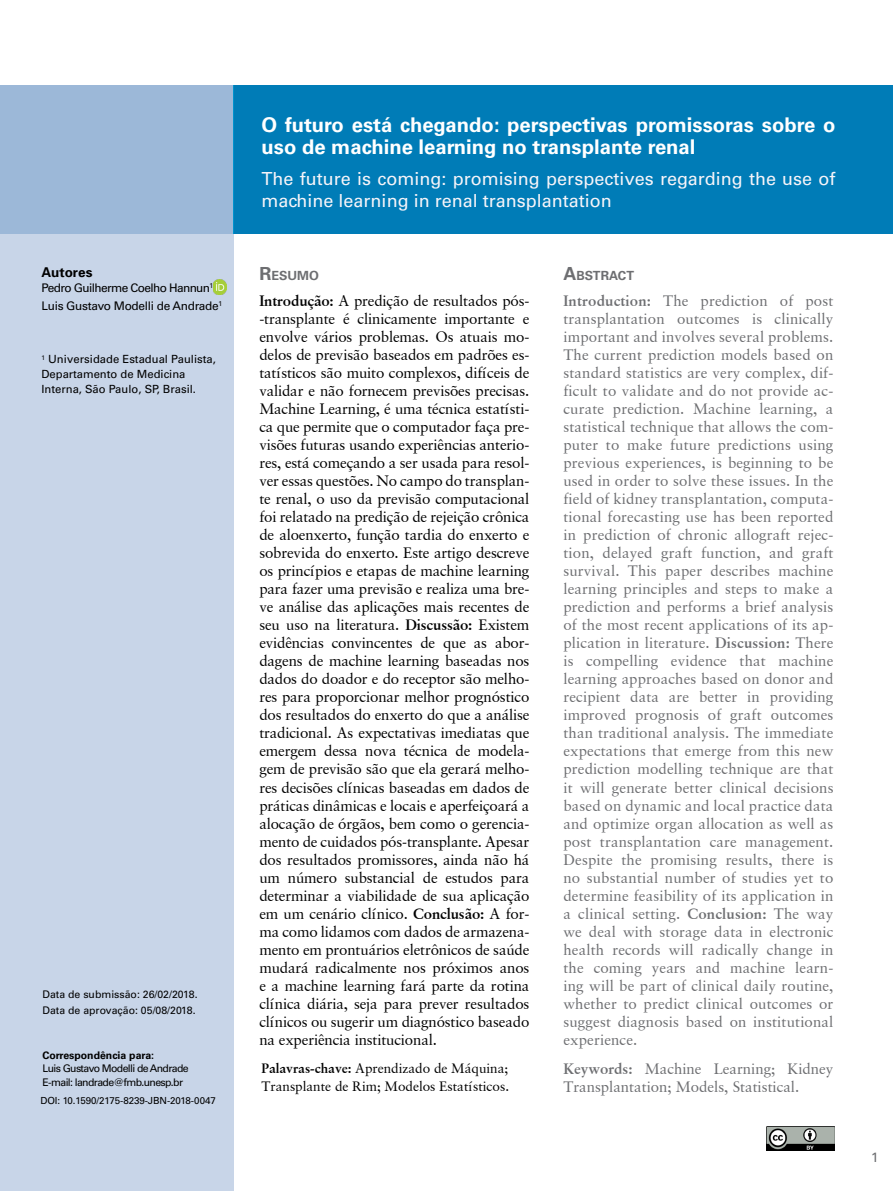
<style>
.page{position:relative;width:893px;height:1191px;background:#fff}
.page>*{position:absolute;margin:0;border:0;box-sizing:border-box;transform-origin:0 0}
.t1{font:700 20.25px/22.5px "Univers LT Std";color:#fff}
.t2{font:18px/21.6px "Univers LT Std";color:#f6f4f9}
.t3{font:15px/18px "Garamond Retrospective S Si";color:#6d6e71;text-align:justify}
.t4{font:15px/18px "Garamond Retrospective S Si";letter-spacing:-.01em;color:#000;text-align:justify}
.t5{font:13.5px/18px "Garamond Retrospective S Si";color:#000}
.t6{font:13.5px "Univers 65 Bold";color:#000}
.t7{font:13.5px "Univers LT Std";color:#6d6e71}
.t8{font:700 12.6px "Univers LT Std";color:#6d6e71}
.t9{font:11.85px/18.6px "Univers LT Std";letter-spacing:-.045em;color:#000}
.t10{font:11.25px/15px "Univers LT Std";color:#000}
.t11{font:10.5px/13.5px "Univers LT Std";letter-spacing:-.06em;color:#000}
.t12{font:10.5px/15.6px "Univers LT Std";color:#000}
.t13{font:700 10.5px "Univers LT Std";color:#000}
.t14{font:9.75px "Univers LT Std";letter-spacing:-.01em;color:#000}
.s1{font-size:18px}
.s2{font-weight:700}
</style>
<div class="page">
<div style="left:0;top:234px;width:234px;height:957px;background:#c8d5e8"></div>
<div style="left:234px;top:85px;width:659px;height:149px;background:#007cb7"></div>
<div style="left:0;top:85px;width:234px;height:149px;background:#9cb8d8"></div>
<img style="left:213px;top:279px;width:14px;height:15px">
<img style="left:766px;top:1126px;width:68px;height:24px">
<p class="t6" style="left:41px;top:264px;width:53px">Autores</p>
<p class="t9" style="left:41px;top:278px;width:182px">Pedro Guilherme Coelho Hannun<sup>1<br></sup>Luis Gustavo Modelli de Andrade<sup>1</sup></p>
<p class="t10" style="left:41px;top:352px;width:176px"><sup>1</sup> Universidade Estadual Paulista,<br>Departamento de Medicina<br>Interna, São Paulo, SP, Brasil.</p>
<p class="t12" style="left:43px;top:986px;width:157px">Data de submissão: 26/02/2018.<br>Data de aprovação: 05/08/2018.</p>
<p class="t13" style="left:43px;top:1049px;width:113px">Correspondência para:</p>
<p class="t11" style="left:43px;top:1062px;width:148px">Luis Gustavo Modelli de Andrade<br>E-mail: landrade@fmb.unesp.br</p>
<p class="t14" style="left:40px;top:1094px;width:177px">DOI: 10.1590/2175-8239-JBN-2018-0047</p>
<h1 class="t1" style="left:261px;top:113px;width:576px">O futuro está chegando: perspectivas promissoras sobre o uso de machine learning no transplante renal</h1>
<p class="t2" style="left:261px;top:168px;width:576px">The future is coming: promising perspectives regarding the use of machine learning in renal transplantation</p>
<p class="t8" style="left:259px;top:268px;width:61px"><span class="s1">R</span>ESUMO</p>
<p class="t8" style="left:563px;top:268px;width:72px"><span class="s1">A</span>BSTRACT</p>
<p class="t4" style="left:259px;top:292px;width:272px"><span class="s2">Introdução:</span> A predição de resultados pós--transplante é clinicamente importante e envolve vários problemas. Os atuais mo&shy;delos de previsão baseados em padrões es&shy;tatísticos são muito complexos, difíceis de validar e não fornecem previsões precisas.<br>Machine Learning, é uma técnica estatísti&shy;ca que permite que o computador faça pre&shy;visões futuras usando experiências anterio&shy;res, está começando a ser usada para resol&shy;ver essas questões. No campo do transplan&shy;te renal, o uso da previsão computacional foi relatado na predição de rejeição crônica de aloenxerto, função tardia do enxerto e sobrevida do enxerto. Este artigo descreve os princípios e etapas de machine learning para fazer uma previsão e realiza uma bre&shy;ve análise das aplicações mais recentes de seu uso na literatura. <span class="s2">Discussão:</span> Existem evidências convincentes de que as abor&shy;dagens de machine learning baseadas nos dados do doador e do receptor são melho&shy;res para proporcionar melhor prognóstico dos resultados do enxerto do que a análise tradicional. As expectativas imediatas que emergem dessa nova técnica de modela&shy;gem de previsão são que ela gerará melho&shy;res decisões clínicas baseadas em dados de práticas dinâmicas e locais e aperfeiçoará a alocação de órgãos, bem como o gerencia&shy;mento de cuidados pós-transplante. Apesar dos resultados promissores, ainda não há um número substancial de estudos para determinar a viabilidade de sua aplicação em um cenário clínico. <span class="s2">Conclusão:</span> A for&shy;ma como lidamos com dados de armazena&shy;mento em prontuários eletrônicos de saúde mudará radicalmente nos próximos anos e a machine learning fará parte da rotina clínica diária, seja para prever resultados clínicos ou sugerir um diagnóstico baseado na experiência institucional.</p>
<p class="t3" style="left:563px;top:292px;width:272px"><span class="s2">Introduction:</span> The prediction of post transplantation outcomes is clinically important and involves several problems.<br>The current prediction models based on standard statistics are very complex, dif&shy;ficult to validate and do not provide ac&shy;curate prediction. Machine learning, a statistical technique that allows the com&shy;puter to make future predictions using previous experiences, is beginning to be used in order to solve these issues. In the field of kidney transplantation, computa&shy;tional forecasting use has been reported in prediction of chronic allograft rejec&shy;tion, delayed graft function, and graft survival. This paper describes machine learning principles and steps to make a prediction and performs a brief analysis of the most recent applications of its ap&shy;plication in literature. <span class="s2">Discussion:</span> There is compelling evidence that machine learning approaches based on donor and recipient data are better in providing improved prognosis of graft outcomes than traditional analysis. The immediate expectations that emerge from this new prediction modelling technique are that it will generate better clinical decisions based on dynamic and local practice data and optimize organ allocation as well as post transplantation care management.<br>Despite the promising results, there is no substantial number of studies yet to determine feasibility of its application in a clinical setting. <span class="s2">Conclusion:</span> The way we deal with storage data in electronic health records will radically change in the coming years and machine learn&shy;ing will be part of clinical daily routine, whether to predict clinical outcomes or suggest diagnosis based on institutional experience.</p>
<p class="t5" style="left:261px;top:1059px;width:249px"><span class="s2">Palavras-chave:</span> Aprendizado de Máquina;<br>Transplante de Rim; Modelos Estatísticos.</p>
<p class="t3" style="left:563px;top:1059px;width:271px"><span class="s2">Keywords:</span> Machine Learning; Kidney<br>Transplantation; Models, Statistical.</p>
<p class="t7" style="left:871px;top:1149px;width:9px">1</p>
</div>
